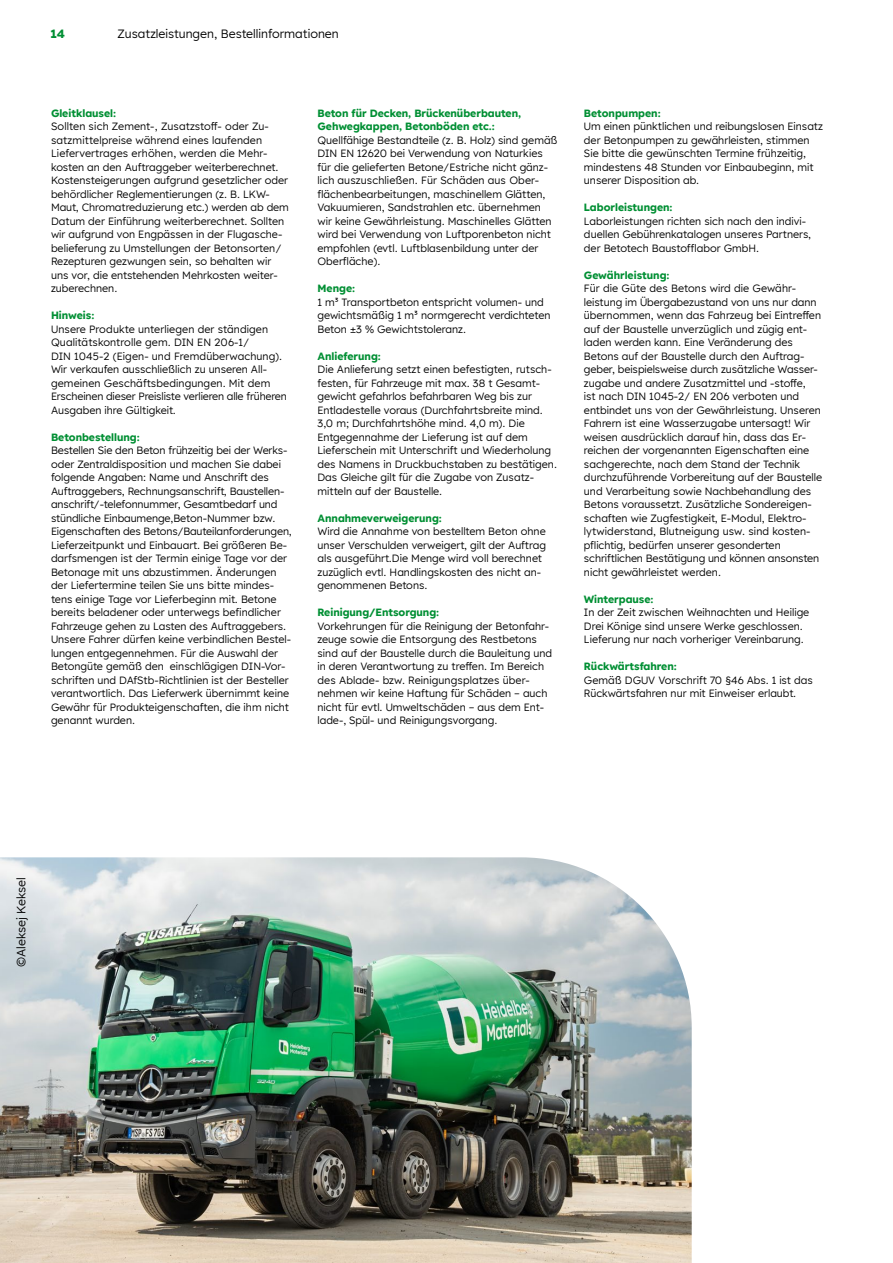
<style>
.page{position:relative;width:893px;height:1263px;background:#fff}
.page>*{position:absolute;margin:0;border:0;box-sizing:border-box;transform-origin:0 0}
.L8_Running_title{font:12px "Lexend HM";color:#000}
.L6_Marginalia{font:12px "Lexend HM";letter-spacing:-.005em;color:#000}
.L9_Pagination{font:700 12px "Lexend HM";color:#008f33}
.t1{font:10.5px/13.5px "Lexend HM";color:#000}
.t2{font:700 10.5px/13.5px "Lexend HM";color:#008f33}
</style>
<div class="page">
<img style="left:0;top:857px;width:692px;height:406px">
<p class="L9_Pagination" style="left:51px;top:24px;width:16px">14</p>
<p class="L8_Running_title" style="left:118px;top:25px;width:223px">Zusatzleistungen, Bestellinformationen</p>
<p class="t2" style="left:51px;top:106px;width:67px">Gleitklausel:</p>
<p class="t1" style="left:51px;top:119px;width:239px">Sollten sich Zement-, Zusatzstoff- oder Zu&shy;satzmittelpreise während eines laufenden Liefervertrages erhöhen, werden die Mehr&shy;kosten an den Auftraggeber weiterberechnet.<br>Kostensteigerungen aufgrund gesetzlicher oder behördlicher Reglementierungen (z. B. LKW-Maut, Chromatreduzierung etc.) werden ab dem Datum der Einführung weiterberechnet. Sollten wir aufgrund von Engpässen in der Flugasche&shy;belieferung zu Umstellungen der Betonsorten/ Rezepturen gezwungen sein, so behalten wir uns vor, die entstehenden Mehrkosten weiter&shy;zuberechnen.</p>
<p class="t2" style="left:51px;top:308px;width:45px">Hinweis:</p>
<p class="t1" style="left:51px;top:322px;width:237px">Unsere Produkte unterliegen der ständigen Qualitätskontrolle gem. DIN EN 206-1/<br>DIN 1045-2 (Eigen- und Fremdüberwachung).<br>Wir verkaufen ausschließlich zu unseren All&shy;gemeinen Geschäftsbedingungen. Mit dem Erscheinen dieser Preisliste verlieren alle früheren Ausgaben ihre Gültigkeit.</p>
<p class="t2" style="left:51px;top:430px;width:90px">Betonbestellung:</p>
<p class="t1" style="left:51px;top:443px;width:242px">Bestellen Sie den Beton frühzeitig bei der Werks&shy;oder Zentraldisposition und machen Sie dabei folgende Angaben: Name und Anschrift des Auftraggebers, Rechnungsanschrift, Baustellen&shy;anschrift/-telefonnummer, Gesamtbedarf und stündliche Einbaumenge,Beton-Nummer bzw.<br>Eigenschaften des Betons/Bauteilanforderungen, Lieferzeitpunkt und Einbauart. Bei größeren Be&shy;darfsmengen ist der Termin einige Tage vor der Betonage mit uns abzustimmen. Änderungen der Liefertermine teilen Sie uns bitte mindes&shy;tens einige Tage vor Lieferbeginn mit. Betone bereits beladener oder unterwegs befindlicher Fahrzeuge gehen zu Lasten des Auftraggebers.<br>Unsere Fahrer dürfen keine verbindlichen Bestel&shy;lungen entgegennehmen. Für die Auswahl der Betongüte gemäß den einschlägigen DIN-Vor&shy;schriften und DAfStb-Richtlinien ist der Besteller verantwortlich. Das Lieferwerk übernimmt keine Gewähr für Produkteigenschaften, die ihm nicht genannt wurden.</p>
<p class="t2" style="left:317px;top:106px;width:205px">Beton für Decken, Brückenüberbauten,<br>Gehwegkappen, Betonböden etc.:</p>
<p class="t1" style="left:317px;top:133px;width:242px">Quellfähige Bestandteile (z. B. Holz) sind gemäß DIN EN 12620 bei Verwendung von Naturkies für die gelieferten Betone/Estriche nicht gänz&shy;lich auszuschließen. Für Schäden aus Ober&shy;flächenbearbeitungen, maschinellem Glätten, Vakuumieren, Sandstrahlen etc. übernehmen wir keine Gewährleistung. Maschinelles Glätten wird bei Verwendung von Luftporenbeton nicht empfohlen (evtl. Luftblasenbildung unter der Oberfläche).</p>
<p class="t2" style="left:317px;top:281px;width:39px">Menge:</p>
<p class="t1" style="left:317px;top:295px;width:235px">1 m³ Transportbeton entspricht volumen- und gewichtsmäßig 1 m³ normgerecht verdichteten<br>Beton ±3 % Gewichtstoleranz.</p>
<p class="t2" style="left:317px;top:349px;width:65px">Anlieferung:</p>
<p class="t1" style="left:317px;top:362px;width:241px">Die Anlieferung setzt einen befestigten, rutsch&shy;festen, für Fahrzeuge mit max. 38 t Gesamt&shy;gewicht gefahrlos befahrbaren Weg bis zur Entladestelle voraus (Durchfahrtsbreite mind.<br>3,0 m; Durchfahrtshöhe mind. 4,0 m). Die Entgegennahme der Lieferung ist auf dem Lieferschein mit Unterschrift und Wiederholung des Namens in Druckbuchstaben zu bestätigen.<br>Das Gleiche gilt für die Zugabe von Zusatz&shy;mitteln auf der Baustelle.</p>
<p class="t2" style="left:317px;top:511px;width:126px">Annahmeverweigerung:</p>
<p class="t1" style="left:317px;top:524px;width:230px">Wird die Annahme von bestelltem Beton ohne unser Verschulden verweigert, gilt der Auftrag als ausgeführt.Die Menge wird voll berechnet zuzüglich evtl. Handlingskosten des nicht an&shy;genommenen Betons.</p>
<p class="t2" style="left:317px;top:605px;width:123px">Reinigung/Entsorgung:</p>
<p class="t1" style="left:317px;top:619px;width:236px">Vorkehrungen für die Reinigung der Betonfahr&shy;zeuge sowie die Entsorgung des Restbetons sind auf der Baustelle durch die Bauleitung und in deren Verantwortung zu treffen. Im Bereich des Ablade- bzw. Reinigungsplatzes über&shy;nehmen wir keine Haftung für Schäden – auch nicht für evtl. Umweltschäden – aus dem Ent&shy;lade-, Spül- und Reinigungsvorgang.</p>
<p class="t2" style="left:584px;top:106px;width:78px">Betonpumpen:</p>
<p class="t1" style="left:584px;top:119px;width:241px">Um einen pünktlichen und reibungslosen Einsatz der Betonpumpen zu gewährleisten, stimmen Sie bitte die gewünschten Termine frühzeitig, mindestens 48 Stunden vor Einbaubeginn, mit unserer Disposition ab.</p>
<p class="t2" style="left:584px;top:200px;width:90px">Laborleistungen:</p>
<p class="t1" style="left:584px;top:214px;width:229px">Laborleistungen richten sich nach den indivi&shy;duellen Gebührenkatalogen unseres Partners, der Betotech Baustofflabor GmbH.</p>
<p class="t2" style="left:584px;top:268px;width:87px">Gewährleistung:</p>
<p class="t1" style="left:584px;top:281px;width:240px">Für die Güte des Betons wird die Gewähr&shy;leistung im Übergabezustand von uns nur dann übernommen, wenn das Fahrzeug bei Eintreffen auf der Baustelle unverzüglich und zügig ent&shy;laden werden kann. Eine Veränderung des Betons auf der Baustelle durch den Auftrag&shy;geber, beispielsweise durch zusätzliche Wasser&shy;zugabe und andere Zusatzmittel und -stoffe,<br>ist nach DIN 1045-2/ EN 206 verboten und entbindet uns von der Gewährleistung. Unseren Fahrern ist eine Wasserzugabe untersagt! Wir weisen ausdrücklich darauf hin, dass das Er&shy;reichen der vorgenannten Eigenschaften eine sachgerechte, nach dem Stand der Technik durchzuführende Vorbereitung auf der Baustelle und Verarbeitung sowie Nachbehandlung des Betons voraussetzt. Zusätzliche Sondereigen&shy;schaften wie Zugfestigkeit, E-Modul, Elektro&shy;lytwiderstand, Blutneigung usw. sind kosten&shy;pflichtig, bedürfen unserer gesonderten schriftlichen Bestätigung und können ansonsten nicht gewährleistet werden.</p>
<p class="t2" style="left:584px;top:592px;width:71px">Winterpause:</p>
<p class="t1" style="left:584px;top:605px;width:227px">In der Zeit zwischen Weihnachten und Heilige<br>Drei Könige sind unsere Werke geschlossen.<br>Lieferung nur nach vorheriger Vereinbarung.</p>
<p class="t2" style="left:584px;top:659px;width:94px">Rückwärtsfahren:</p>
<p class="t1" style="left:584px;top:673px;width:230px">Gemäß DGUV Vorschrift 70 §46 Abs. 1 ist das<br>Rückwärtsfahren nur mit Einweiser erlaubt.</p>
<p class="L6_Marginalia" style="left:12px;top:967px;width:91px;rotate:-90deg">©Aleksej Keksel</p>
</div>
